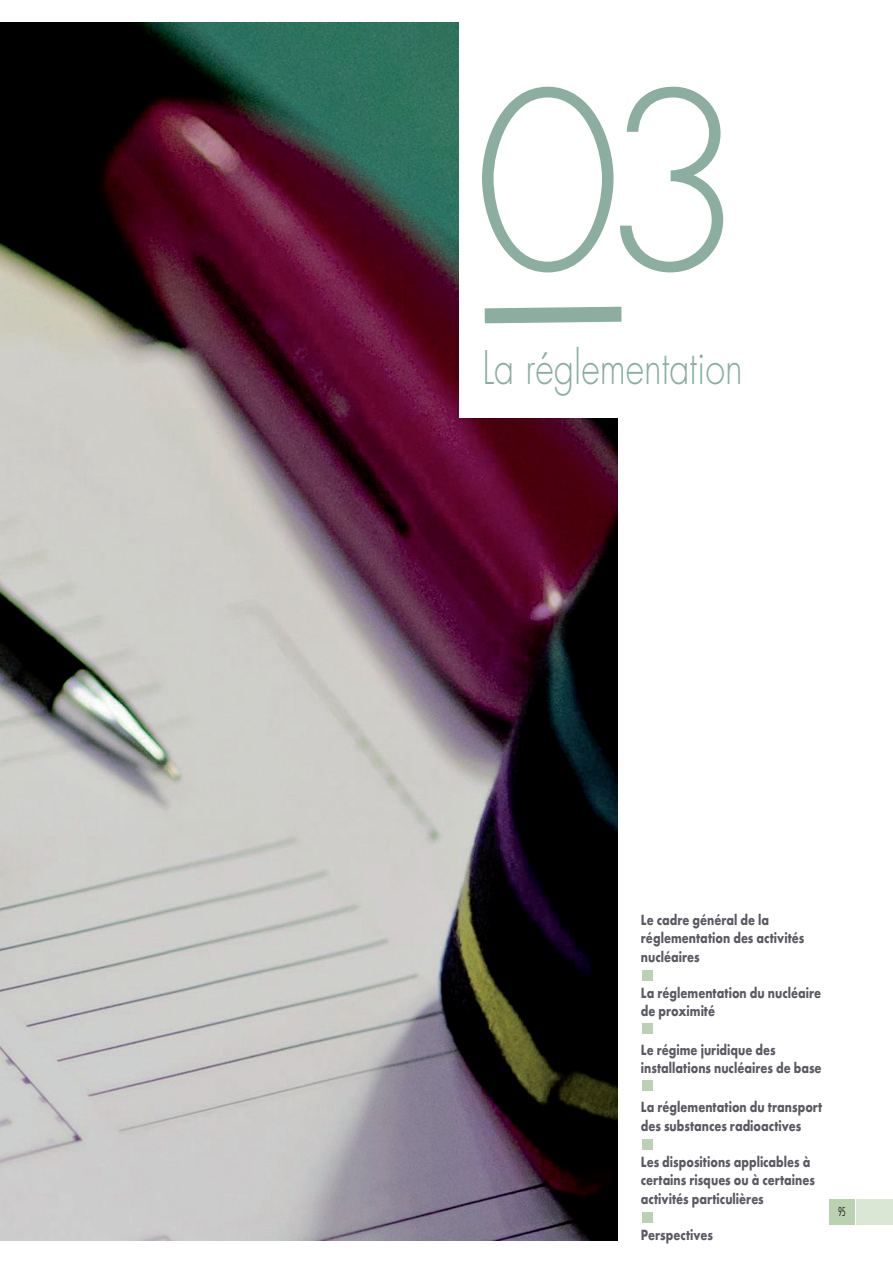
<style>
.page{position:relative;width:893px;height:1263px;background:#fff}
.page>*{position:absolute;margin:0;border:0;box-sizing:border-box;transform-origin:0 0}
.t1{font:300 240px "Futura";color:#8baea1}
.t2{font:300 45px "Futura";color:#8baea1;scale:.8 1}
.t3{font:700 15.3px/18.3px "Futura";color:#5a5a64;scale:.8 1}
.t4{font:300 condensed 12px "Futura";color:#231f20;scale:.8 1}
</style>
<div class="page">
<img style="left:0;top:22px;width:617px;height:1219px">
<div style="left:460px;top:18px;width:272px;height:400px;background:#fff"></div>
<svg style="left:484px;top:306px;width:138px;height:18px;background:#9fbcb1"></svg>
<div style="left:642px;top:971px;width:10px;height:10px;background:#bad2b2"></div>
<div style="left:642px;top:1024px;width:10px;height:10px;background:#bad2b2"></div>
<div style="left:642px;top:1140px;width:10px;height:10px;background:#bad2b2"></div>
<div style="left:642px;top:1213px;width:10px;height:10px;background:#bad2b2"></div>
<div style="left:642px;top:1081px;width:10px;height:10px;background:#bad2b2"></div>
<div style="left:829px;top:1199px;width:26px;height:26px;background:#bad2b2"></div>
<div style="left:857px;top:1199px;width:36px;height:26px;background:#dae7d5"></div>
<h1 class="t1" style="left:473px;top:72px;width:275px">03</h1>
<h2 class="t2" style="left:482px;top:347px;width:327px">La réglementation</h2>
<p class="t3" style="left:641px;top:910px;width:206px">Le cadre général de la réglementation des activités nucléaires</p>
<p class="t3" style="left:641px;top:983px;width:227px">La réglementation du nucléaire de proximité</p>
<p class="t3" style="left:641px;top:1041px;width:227px">Le régime juridique des installations nucléaires de base</p>
<p class="t3" style="left:641px;top:1098px;width:228px">La réglementation du transport des substances radioactives</p>
<p class="t3" style="left:641px;top:1153px;width:219px">Les dispositions applicables à certains risques ou à certaines activités particulières</p>
<p class="t3" style="left:641px;top:1225px;width:92px">Perspectives</p>
<p class="t4" style="left:838px;top:1206px;width:11px">95</p>
</div>
